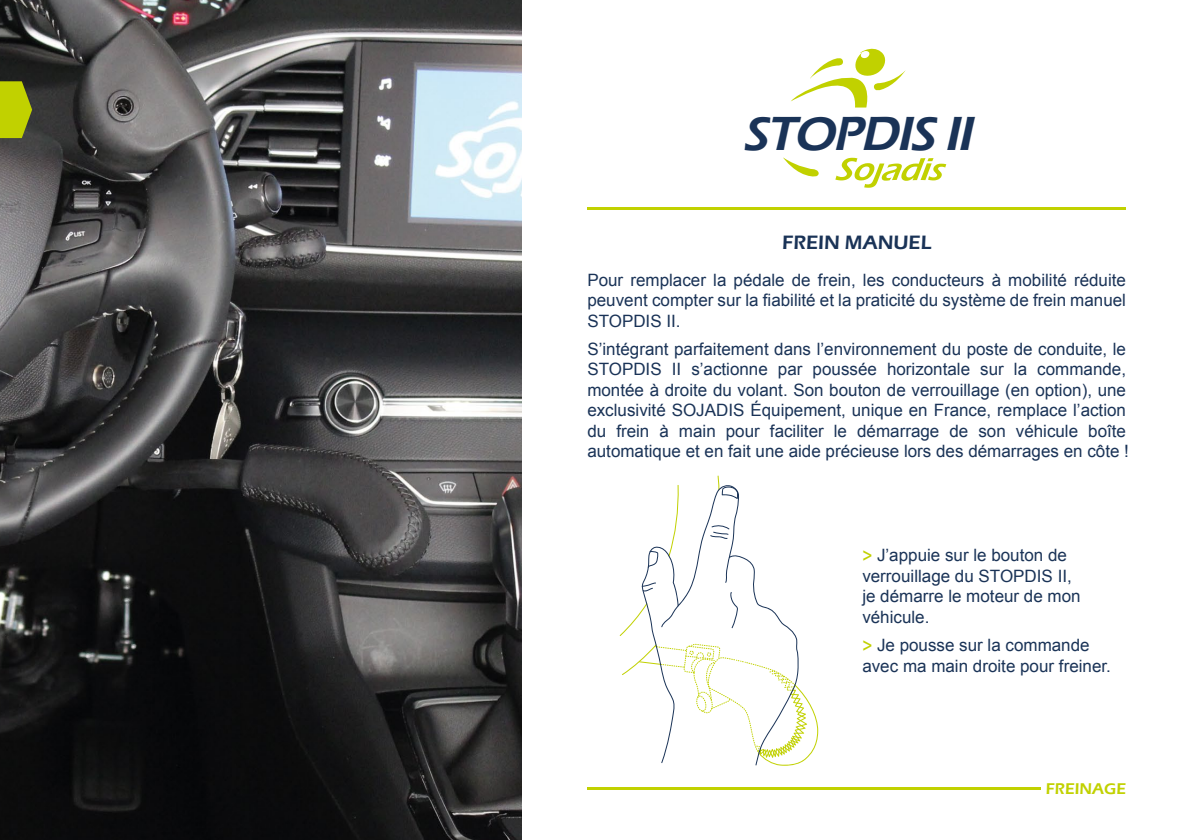
<style>
.page{position:relative;width:1191px;height:840px;background:#fff}
.page>*{position:absolute;margin:0;border:0;box-sizing:border-box;transform-origin:0 0}
.t1{font:italic 600 49.2px "Eras ITC";color:#1a3357}
.t2{font:600 20px "Eras ITC";letter-spacing:-.005em;color:#1a3357}
.t3{font:17px/20.4px "Arial";color:#1a3357}
.t4{font:600 16px "Eras ITC";color:#c1d100}
.s1{font-size:21.2px;color:#c1d100}
</style>
<div class="page">
<img style="left:0;top:0;width:522px;height:839px">
<svg style="left:0;top:81px;width:32px;height:57px;background:#aab708"></svg>
<svg style="left:791px;top:48px;width:114px;height:59px"></svg>
<svg style="left:835px;top:158px;width:111px;height:30px"></svg>
<svg style="left:783px;top:157px;width:35px;height:20px"></svg>
<hr style="left:587px;top:787px;width:454px;height:2px;background:#c1d100">
<svg style="left:620px;top:611px;width:21px;height:24px"></svg>
<svg style="left:622px;top:659px;width:196px;height:105px"></svg>
<svg style="left:641px;top:485px;width:158px;height:280px"></svg>
<svg style="left:648px;top:550px;width:10px;height:17px"></svg>
<svg style="left:642px;top:582px;width:14px;height:9px"></svg>
<svg style="left:661px;top:605px;width:17px;height:22px"></svg>
<svg style="left:717px;top:475px;width:21px;height:23px"></svg>
<svg style="left:710px;top:524px;width:19px;height:14px"></svg>
<svg style="left:725px;top:556px;width:5px;height:26px"></svg>
<svg style="left:730px;top:591px;width:8px;height:36px"></svg>
<hr style="left:587px;top:207px;width:539px;height:2px;background:#c1d100">
<h1 class="t1" style="left:743px;top:106px;width:240px">STOPDIS II</h1>
<p class="t2" style="left:782px;top:231px;width:151px">FREIN MANUEL</p>
<p class="t3" style="left:587px;top:269px;width:540px;text-align:justify">Pour remplacer la pédale de frein, les conducteurs à mobilité réduite peuvent compter sur la fiabilité et la praticité du système de frein manuel STOPDIS II.</p>
<p class="t3" style="left:587px;top:339px;width:543px">S’intégrant parfaitement dans l’environnement du poste de conduite, le STOPDIS II s’actionne par poussée horizontale sur la commande, montée à droite du volant. Son bouton de verrouillage (en option), une exclusivité SOJADIS Équipement, unique en France, remplace l’action du frein à main pour faciliter le démarrage de son véhicule boîte automatique et en fait une aide précieuse lors des démarrages en côte !</p>
<p class="t3" style="left:862px;top:545px;width:220px"><span class="s1">&gt;</span> J’appuie sur le bouton de verrouillage du STOPDIS II, je démarre le moteur de mon véhicule.</p>
<p class="t3" style="left:862px;top:634px;width:250px"><span class="s1">&gt;</span> Je pousse sur la commande avec ma main droite pour freiner.</p>
<p class="t4" style="left:1045px;top:778px;width:82px">FREINAGE</p>
</div>
